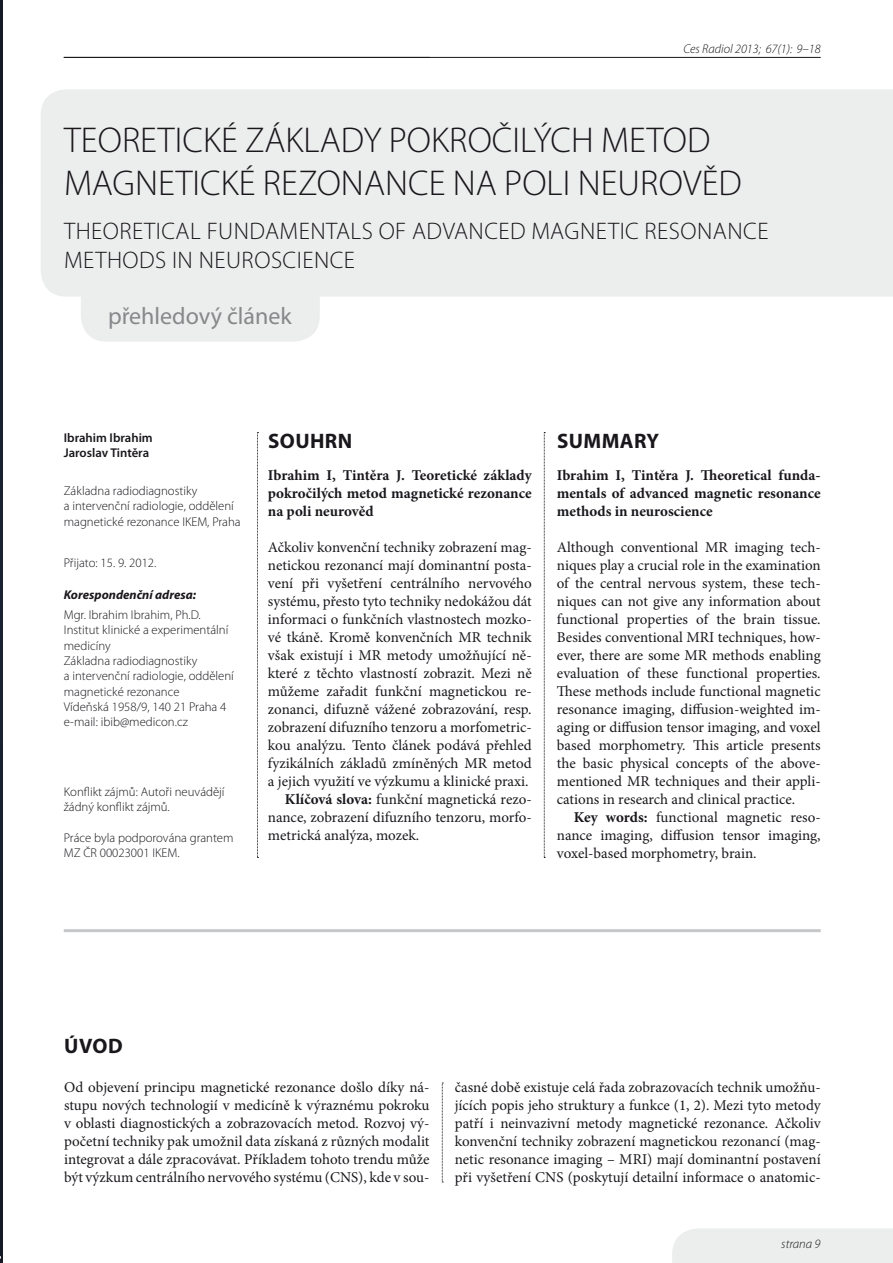
<style>
.page{position:relative;width:893px;height:1263px;background:#fff}
.page>*{position:absolute;margin:0;border:0;box-sizing:border-box;transform-origin:0 0}
.t1{font:300 36px/43.2px "Myriad Pro";color:#1a171c}
.t2{font:300 24px/28.8px "Myriad Pro";letter-spacing:.02em;color:#1a171c}
.t3{font:24px "Myriad Pro";color:#87888a}
.t4{font:700 21px "Myriad Pro";letter-spacing:.02em;color:#1a171c}
.t5{font:15px/18px "Minion Pro";color:#1a171c;text-align:justify}
.t6{font:700 15px/18px "Minion Pro";color:#1a171c;text-align:justify}
.t7{font:300 12.75px/15.3px "Myriad Pro";color:#1a171c}
.t8{font:italic 300 12.75px "Myriad Pro";color:#1a171c}
.t9{font:600 12.75px/15.3px "Myriad Pro";color:#1a171c}
.t10{font:italic 700 12.75px "Myriad Pro";color:#1a171c}
.s1{font-weight:700}
</style>
<div class="page">
<hr style="left:64px;top:57px;width:757px;height:1px;background:#1a171c">
<div style="left:672px;top:1228px;width:221px;height:35px;background:#eceded"></div>
<div style="left:81px;top:250px;width:239px;height:92px;background:#eceded;border-radius:26px"></div>
<div style="left:41px;top:89px;width:852px;height:208px;background:#eceded"></div>
<hr style="left:0;top:0;width:2px;height:1263px;background:#171e2c">
<svg style="left:544px;top:432px;width:1px;height:426px"></svg>
<svg style="left:257px;top:432px;width:1px;height:426px"></svg>
<hr style="left:64px;top:929px;width:757px;height:3px;background:#c6c7c8">
<svg style="left:442px;top:1083px;width:1px;height:100px"></svg>
<p class="t8" style="left:683px;top:42px;width:139px">Ces Radiol 2013; 67(1): 9–18</p>
<h1 class="t1" style="left:64px;top:119px;width:679px">TEORETICKÉ ZÁKLADY POKROČILÝCH METOD<br>MAGNETICKÉ REZONANCE NA POLI NEUROVĚD</h1>
<h2 class="t2" style="left:64px;top:217px;width:706px">THEORETICAL FUNDAMENTALS OF ADVANCED MAGNETIC RESONANCE<br>METHODS IN NEUROSCIENCE</h2>
<h2 class="t3" style="left:108px;top:301px;width:185px">přehledový článek</h2>
<p class="t9" style="left:64px;top:430px;width:90px">Ibrahim Ibrahim<br>Jaroslav Tintěra</p>
<p class="t7" style="left:64px;top:483px;width:178px">Základna radiodiagnostiky<br>a intervenční radiologie, oddělení magnetické rezonance IKEM, Praha</p>
<p class="t7" style="left:64px;top:555px;width:94px">Přijato: 15. 9. 2012.</p>
<p class="t10" style="left:64px;top:587px;width:134px">Korespondenční adresa:</p>
<p class="t7" style="left:64px;top:607px;width:172px">Mgr. Ibrahim Ibrahim, Ph.D.<br>Institut klinické a experimentální medicíny<br>Základna radiodiagnostiky<br>a intervenční radiologie, oddělení magnetické rezonance<br>Vídeňská 1958/9, 140 21 Praha 4 e-mail: ibib@medicon.cz</p>
<p class="t7" style="left:64px;top:784px;width:162px">Konflikt zájmů: Autoři neuvádějí žádný konflikt zájmů.</p>
<p class="t7" style="left:64px;top:830px;width:171px">Práce byla podporována grantem<br>MZ ČR 00023001 IKEM.</p>
<h3 class="t4" style="left:268px;top:427px;width:86px">SOUHRN</h3>
<p class="t6" style="left:268px;top:466px;width:265px">Ibrahim I, Tintěra J. Teoretické základy pokročilých metod magnetické rezonance na poli neurověd</p>
<p class="t5" style="left:268px;top:538px;width:265px">Ačkoliv konvenční techniky zobrazení mag-</p>
<p class="t5" style="left:268px;top:556px;width:265px">netickou rezonancí mají dominantní posta-</p>
<p class="t5" style="left:268px;top:574px;width:265px">vení při vyšetření centrálního nervového</p>
<p class="t5" style="left:268px;top:592px;width:265px">systému, přesto tyto techniky nedokážou dát</p>
<p class="t5" style="left:268px;top:610px;width:265px">informaci o funkčních vlastnostech mozko-</p>
<p class="t5" style="left:268px;top:628px;width:265px">vé tkáně. Kromě konvenčních MR technik</p>
<p class="t5" style="left:268px;top:646px;width:265px">však existují i MR metody umožňující ně-</p>
<p class="t5" style="left:268px;top:664px;width:265px">které z těchto vlastností zobrazit. Mezi ně</p>
<p class="t5" style="left:268px;top:682px;width:265px">můžeme zařadit funkční magnetickou re-</p>
<p class="t5" style="left:268px;top:700px;width:265px">zonanci, difuzně vážené zobrazování, resp.</p>
<p class="t5" style="left:268px;top:718px;width:265px">zobrazení difuzního tenzoru a morfometric-</p>
<p class="t5" style="left:268px;top:736px;width:265px">kou analýzu. Tento článek podává přehled</p>
<p class="t5" style="left:268px;top:754px;width:265px">fyzikálních základů zmíněných MR metod</p>
<p class="t5" style="left:268px;top:772px;width:262px">a jejich využití ve výzkumu a klinické praxi.</p>
<p class="t5" style="left:285px;top:790px;width:248px"><span class="s1">Klíčová slova:</span> funkční magnetická rezo-</p>
<p class="t5" style="left:268px;top:808px;width:265px">nance, zobrazení difuzního tenzoru, morfo-</p>
<p class="t5" style="left:268px;top:826px;width:153px">metrická analýza, mozek.</p>
<h3 class="t4" style="left:557px;top:427px;width:104px">SUMMARY</h3>
<p class="t6" style="left:557px;top:466px;width:265px">Ibrahim I, Tintěra J. Theoretical funda&shy;mentals of advanced magnetic resonance methods in neuroscience</p>
<p class="t5" style="left:557px;top:538px;width:265px">Although conventional MR imaging tech&shy;niques play a crucial role in the examination of the central nervous system, these tech&shy;niques can not give any information about functional properties of the brain tissue.<br>Besides conventional MRI techniques, how&shy;ever, there are some MR methods enabling evaluation of these functional properties.<br>These methods include functional magnetic resonance imaging, diffusion-weighted im&shy;aging or diffusion tensor imaging, and voxel based morphometry. This article presents the basic physical concepts of the above&shy;mentioned MR techniques and their appli&shy;cations in research and clinical practice.</p>
<p class="t5" style="left:557px;top:808px;width:265px;text-indent:17px"><span class="s1">Key words:</span> functional magnetic reso&shy;nance imaging, diffusion tensor imaging, voxel-based morphometry, brain.</p>
<h3 class="t4" style="left:64px;top:1032px;width:60px">ÚVOD</h3>
<p class="t5" style="left:64px;top:1078px;width:367px">Od objevení principu magnetické rezonance došlo díky ná&shy;stupu nových technologií v medicíně k výraznému pokroku v oblasti diagnostických a zobrazovacích metod. Rozvoj vý&shy;početní techniky pak umožnil data získaná z různých modalit integrovat a dále zpracovávat. Příkladem tohoto trendu může být výzkum centrálního nervového systému (CNS), kde v sou-</p>
<p class="t5" style="left:455px;top:1078px;width:367px">časné době existuje celá řada zobrazovacích technik umožňu&shy;jících popis jeho struktury a funkce (1, 2). Mezi tyto metody patří i neinvazivní metody magnetické rezonance. Ačkoliv konvenční techniky zobrazení magnetickou rezonancí (mag&shy;netic resonance imaging – MRI) mají dominantní postavení při vyšetření CNS (poskytují detailní informace o anatomic-</p>
<p class="t8" style="left:782px;top:1237px;width:41px">strana 9</p>
</div>
